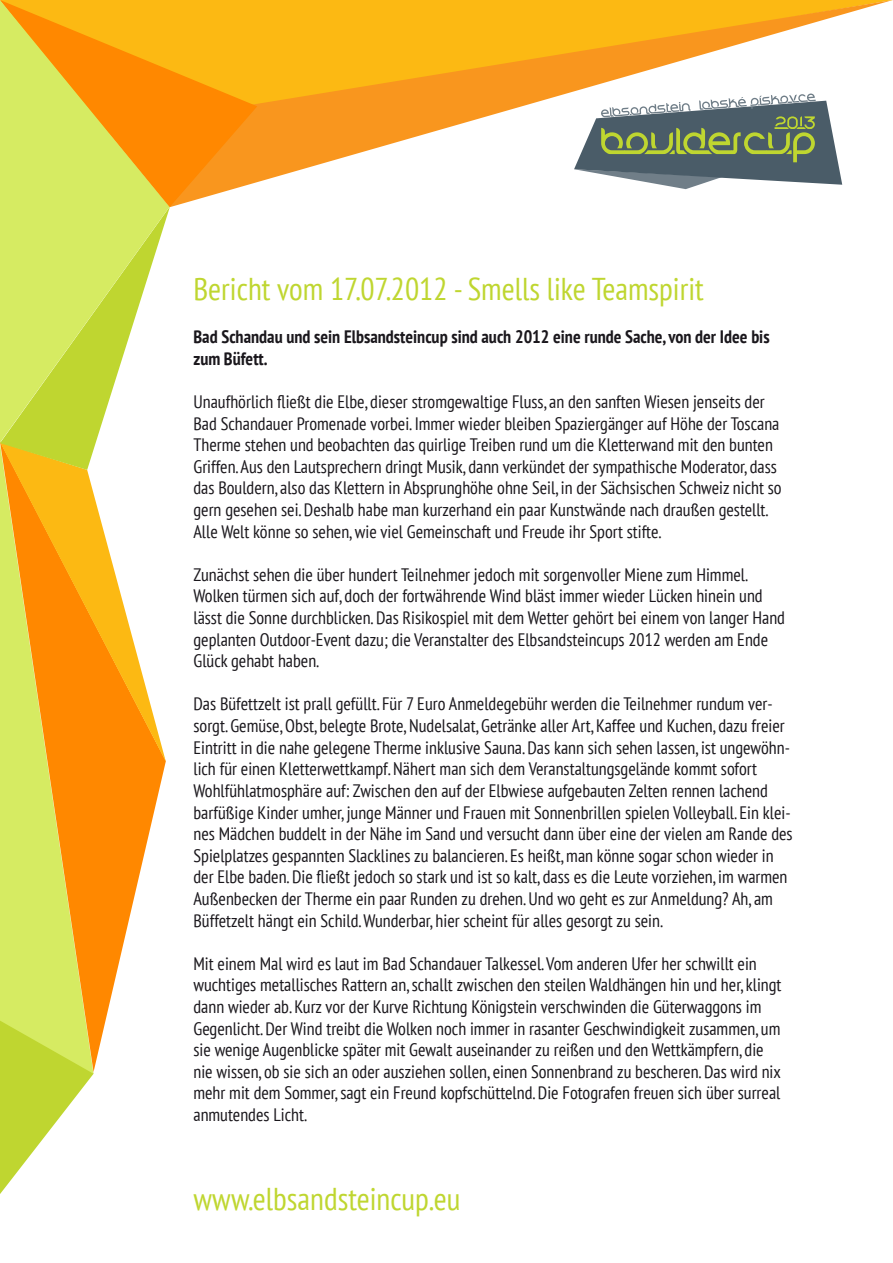
<style>
.page{position:relative;width:893px;height:1263px;background:#fff}
.page>*{position:absolute;margin:0;border:0;box-sizing:border-box;transform-origin:0 0}
.t1{font:condensed 31.5px "PT Sans";color:#bfd630}
.t2{font:condensed 18px/21.6px "PT Sans";color:#1a171c}
.t3{font:700 condensed 18px/21.6px "PT Sans";color:#1a171c}
</style>
<div class="page">
<svg style="left:257px;top:0;width:636px;height:190px"></svg>
<svg style="left:0;top:1074px;width:94px;height:120px"></svg>
<svg style="left:0;top:762px;width:166px;height:310px"></svg>
<svg style="left:0;top:470px;width:166px;height:292px"></svg>
<svg style="left:0;top:443px;width:96px;height:27px;background:#ddc92e"></svg>
<svg style="left:0;top:207px;width:170px;height:236px;fill:#d6eb62"></svg>
<svg style="left:0;top:0;width:257px;height:207px;background:#f0b82c"></svg>
<h1 class="t1" style="left:193px;top:269px;width:512px">Bericht vom 17.07.2012 - Smells like Teamspirit</h1>
<p class="t3" style="left:193px;top:326px;width:578px">Bad Schandau und sein Elbsandsteincup sind auch 2012 eine runde Sache, von der Idee bis zum Büfett.</p>
<p class="t2" style="left:193px;top:390px;width:590px">Unaufhörlich fließt die Elbe, dieser stromgewaltige Fluss, an den sanften Wiesen jenseits der Bad Schandauer Promenade vorbei. Immer wieder bleiben Spaziergänger auf Höhe der Toscana Therme stehen und beobachten das quirlige Treiben rund um die Kletterwand mit den bunten Griffen. Aus den Lautsprechern dringt Musik, dann verkündet der sympathische Moderator, dass das Bouldern, also das Klettern in Absprunghöhe ohne Seil, in der Sächsischen Schweiz nicht so gern gesehen sei. Deshalb habe man kurzerhand ein paar Kunstwände nach draußen gestellt.<br>Alle Welt könne so sehen, wie viel Gemeinschaft und Freude ihr Sport stifte.</p>
<p class="t2" style="left:193px;top:563px;width:593px">Zunächst sehen die über hundert Teilnehmer jedoch mit sorgenvoller Miene zum Himmel.<br>Wolken türmen sich auf, doch der fortwährende Wind bläst immer wieder Lücken hinein und lässt die Sonne durchblicken. Das Risikospiel mit dem Wetter gehört bei einem von langer Hand geplanten Outdoor-Event dazu; die Veranstalter des Elbsandsteincups 2012 werden am Ende Glück gehabt haben.</p>
<p class="t2" style="left:193px;top:693px;width:601px">Das Büfettzelt ist prall gefüllt. Für 7 Euro Anmeldegebühr werden die Teilnehmer rundum ver&shy;sorgt. Gemüse, Obst, belegte Brote, Nudelsalat, Getränke aller Art, Kaffee und Kuchen, dazu freier Eintritt in die nahe gelegene Therme inklusive Sauna. Das kann sich sehen lassen, ist ungewöhn&shy;lich für einen Kletterwettkampf. Nähert man sich dem Veranstaltungsgelände kommt sofort Wohlfühlatmosphäre auf: Zwischen den auf der Elbwiese aufgebauten Zelten rennen lachend barfüßige Kinder umher, junge Männer und Frauen mit Sonnenbrillen spielen Volleyball. Ein klei&shy;nes Mädchen buddelt in der Nähe im Sand und versucht dann über eine der vielen am Rande des Spielplatzes gespannten Slacklines zu balancieren. Es heißt, man könne sogar schon wieder in der Elbe baden. Die fließt jedoch so stark und ist so kalt, dass es die Leute vorziehen, im warmen Außenbecken der Therme ein paar Runden zu drehen. Und wo geht es zur Anmeldung? Ah, am Büffetzelt hängt ein Schild. Wunderbar, hier scheint für alles gesorgt zu sein.</p>
<p class="t2" style="left:193px;top:952px;width:590px">Mit einem Mal wird es laut im Bad Schandauer Talkessel. Vom anderen Ufer her schwillt ein wuchtiges metallisches Rattern an, schallt zwischen den steilen Waldhängen hin und her, klingt dann wieder ab. Kurz vor der Kurve Richtung Königstein verschwinden die Güterwaggons im Gegenlicht. Der Wind treibt die Wolken noch immer in rasanter Geschwindigkeit zusammen, um sie wenige Augenblicke später mit Gewalt auseinander zu reißen und den Wettkämpfern, die nie wissen, ob sie sich an oder ausziehen sollen, einen Sonnenbrand zu bescheren. Das wird nix mehr mit dem Sommer, sagt ein Freund kopfschüttelnd. Die Fotografen freuen sich über surreal anmutendes Licht.</p>
<h1 class="t1" style="left:193px;top:1179px;width:268px">www.elbsandsteincup.eu</h1>
</div>
